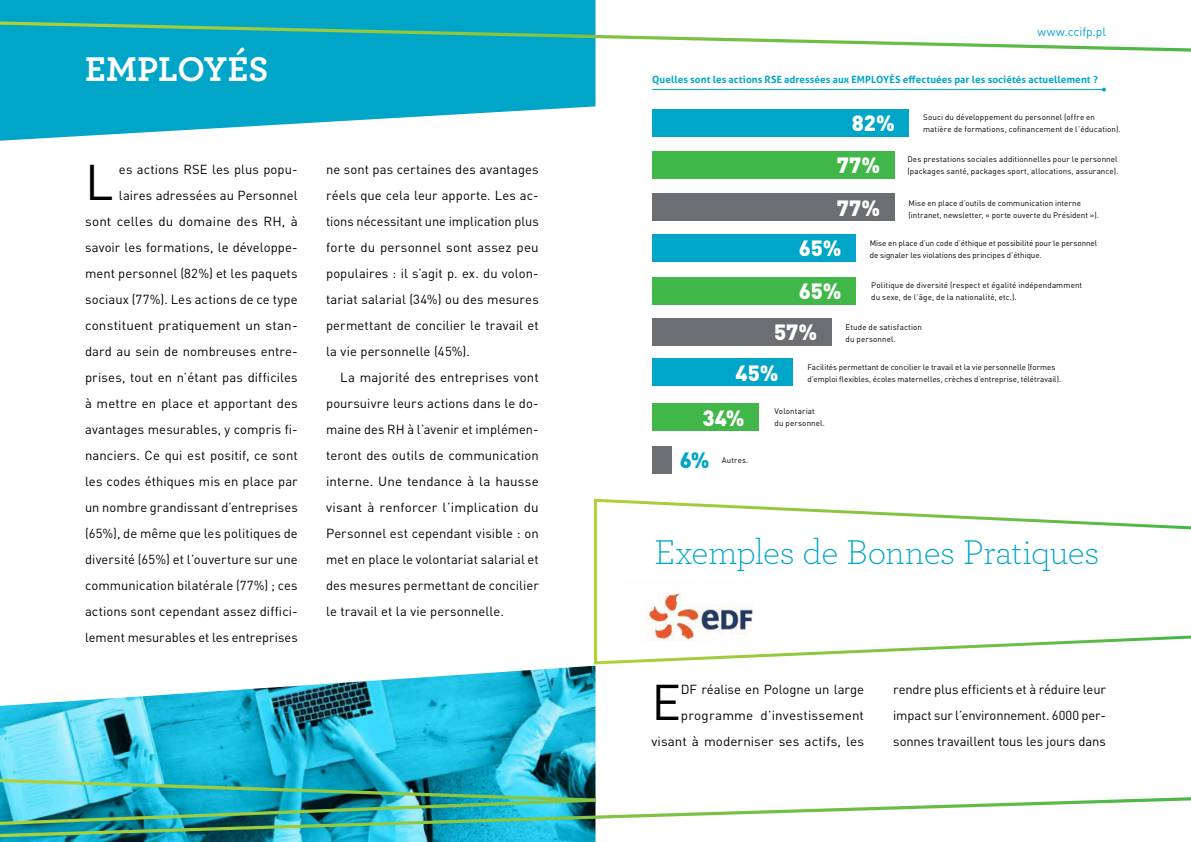
<style>
.page{position:relative;width:1191px;height:842px;background:#fff}
.page>*{position:absolute;margin:0;border:0;box-sizing:border-box;transform-origin:0 0}
.t1{font:49.5px "DIN Pro Regular P Lm";color:#000}
.t2{font:300 36px "Archer";letter-spacing:-.015em;color:#00a5c7}
.t3{font:700 36px "Archer";letter-spacing:.005em;color:#fff}
.t4{font:21.8px/41px "DIN Pro Black P Lm";color:#fff}
.t5{font:21.8px "DIN Pro Black P Lm";color:#00a5c7}
.t6{font:13px/26px "DIN Pro Regular P Lm";letter-spacing:.005em;color:#000;text-align:justify}
.t7{font:12px "DIN Pro Regular P Lm";color:#00a5c7}
.t8{font:700 10px "Aller";letter-spacing:.01em;color:#00a5c7}
.t9{font:8px/12px "DIN Pro Regular P Lm";letter-spacing:.015em;color:#000}
.t10{font:8px/12px "DIN Pro Regular P Lm";letter-spacing:-.005em;color:#000}
</style>
<div class="page">
<svg style="left:0;top:0;width:595px;height:141px;fill:#00a5c7"></svg>
<img style="left:0;top:666px;width:595px;height:176px">
<svg style="left:0;top:21px;width:1191px;height:32px"></svg>
<svg style="left:0;top:795px;width:1191px;height:43px"></svg>
<img style="left:0;top:778px;width:595px;height:49px">
<hr style="left:652px;top:89px;width:452px;height:1px;background:#00a5c7">
<svg style="left:1102px;top:88px;width:4px;height:4px"></svg>
<div style="left:652px;top:277px;width:203px;height:28px;background:#41b649"></div>
<div style="left:652px;top:318px;width:179px;height:28px;background:#6d6e71"></div>
<div style="left:652px;top:194px;width:242px;height:27px;background:#6d6e71"></div>
<div style="left:652px;top:109px;width:257px;height:27px;background:#00a5c7"></div>
<div style="left:652px;top:151px;width:242px;height:27px;background:#41b649"></div>
<div style="left:652px;top:234px;width:203px;height:28px;background:#00a5c7"></div>
<div style="left:652px;top:358px;width:140px;height:27px;background:#00a5c7"></div>
<div style="left:652px;top:403px;width:106px;height:28px;background:#41b649"></div>
<div style="left:652px;top:446px;width:19px;height:27px;background:#6d6e71"></div>
<svg style="left:592px;top:498px;width:599px;height:168px"></svg>
<img style="left:621px;top:580px;width:132px;height:62px">
<h2 class="t3" style="left:85px;top:40px;width:185px">EMPLOYÉS</h2>
<p class="t6" style="left:85px;top:156px;width:214px;text-align:right">es actions RSE les plus popu&shy;laires adressées au Personnel<br>sont celles du domaine des RH, à savoir les formations, le développe&shy;ment personnel (82%) et les paquets sociaux (77%). Les actions de ce type constituent pratiquement un stan&shy;dard au sein de nombreuses entre&shy;prises, tout en n’étant pas difficiles à mettre en place et apportant des avantages mesurables, y compris fi&shy;nanciers. Ce qui est positif, ce sont les codes éthiques mis en place par un nombre grandissant d’entreprises (65%), de même que les politiques de diversité (65%) et l’ouverture sur une communication bilatérale (77%) ; ces actions sont cependant assez diffici&shy;lement mesurables et les entreprises</p>
<h1 class="t1" style="left:85px;top:151px;width:30px">L</h1>
<p class="t6" style="left:326px;top:156px;width:214px">ne sont pas certaines des avantages réels que cela leur apporte. Les ac&shy;tions nécessitant une implication plus forte du personnel sont assez peu populaires : il s’agit p. ex. du volon&shy;tariat salarial (34%) ou des mesures permettant de concilier le travail et la vie personnelle (45%).</p>
<p class="t6" style="left:326px;top:364px;width:214px;text-indent:14px">La majorité des entreprises vont poursuivre leurs actions dans le do&shy;maine des RH à l’avenir et implémen&shy;teront des outils de communication interne. Une tendance à la hausse visant à renforcer l’implication du Personnel est cependant visible : on met en place le volontariat salarial et des mesures permettant de concilier le travail et la vie personnelle.</p>
<p class="t7" style="left:1037px;top:24px;width:70px">www.ccifp.pl</p>
<p class="t8" style="left:652px;top:73px;width:447px">Quelles sont les actions RSE adressées aux EMPLOYÉS effectuées par les sociétés actuellement ?</p>
<h3 class="t4" style="left:837px;top:101px;width:59px;line-height:42px;text-indent:15px">82%<br>77%</h3>
<h3 class="t4" style="left:837px;top:187px;width:45px">77%</h3>
<p class="t9" style="left:923px;top:111px;width:199px">Souci du développement du personnel (offre en matière de formations, cofinancement de l’éducation).</p>
<p class="t9" style="left:907px;top:153px;width:212px">Des prestations sociales additionnelles pour le personnel (packages santé, packages sport, allocations, assurance).</p>
<p class="t9" style="left:908px;top:197px;width:192px">Mise en place d’outils de communication interne (intranet, newsletter, « porte ouverte du Président »).</p>
<h3 class="t4" style="left:798px;top:227px;width:44px">65%</h3>
<p class="t10" style="left:870px;top:236px;width:229px">Mise en place d’un code d’éthique et possibilité pour le personnel de signaler les violations des principes d’éthique.</p>
<p class="t9" style="left:871px;top:279px;width:212px">Politique de diversité (respect et égalité indépendamment du sexe, de l’âge, de la nationalité, etc.).</p>
<p class="t9" style="left:845px;top:321px;width:78px">Etude de satisfaction du personnel.</p>
<h3 class="t4" style="left:774px;top:270px;width:69px;text-indent:25px">65%<br>57%</h3>
<p class="t10" style="left:807px;top:361px;width:255px">Facilités permettant de concilier le travail et la vie personnelle (formes d’emploi flexibles, écoles maternelles, crèches d’entreprise, télétravail).</p>
<p class="t9" style="left:774px;top:405px;width:52px">Volontariat du personnel.</p>
<h3 class="t4" style="left:702px;top:349px;width:78px;line-height:45.1px;text-indent:33px">45%<br>34%</h3>
<h3 class="t5" style="left:680px;top:446px;width:31px">6%</h3>
<p class="t9" style="left:722px;top:454px;width:28px">Autres.</p>
<h2 class="t2" style="left:654px;top:528px;width:446px">Exemples de Bonnes Pratiques</h2>
<p class="t6" style="left:651px;top:676px;width:214px;text-align:right">DF réalise en Pologne un large programme d’investissement visant à moderniser ses actifs, les</p>
<h1 class="t1" style="left:651px;top:671px;width:31px">E</h1>
<p class="t6" style="left:893px;top:676px;width:214px">rendre plus efficients et à réduire leur impact sur l’environnement. 6000 per&shy;sonnes travaillent tous les jours dans</p>
</div>
